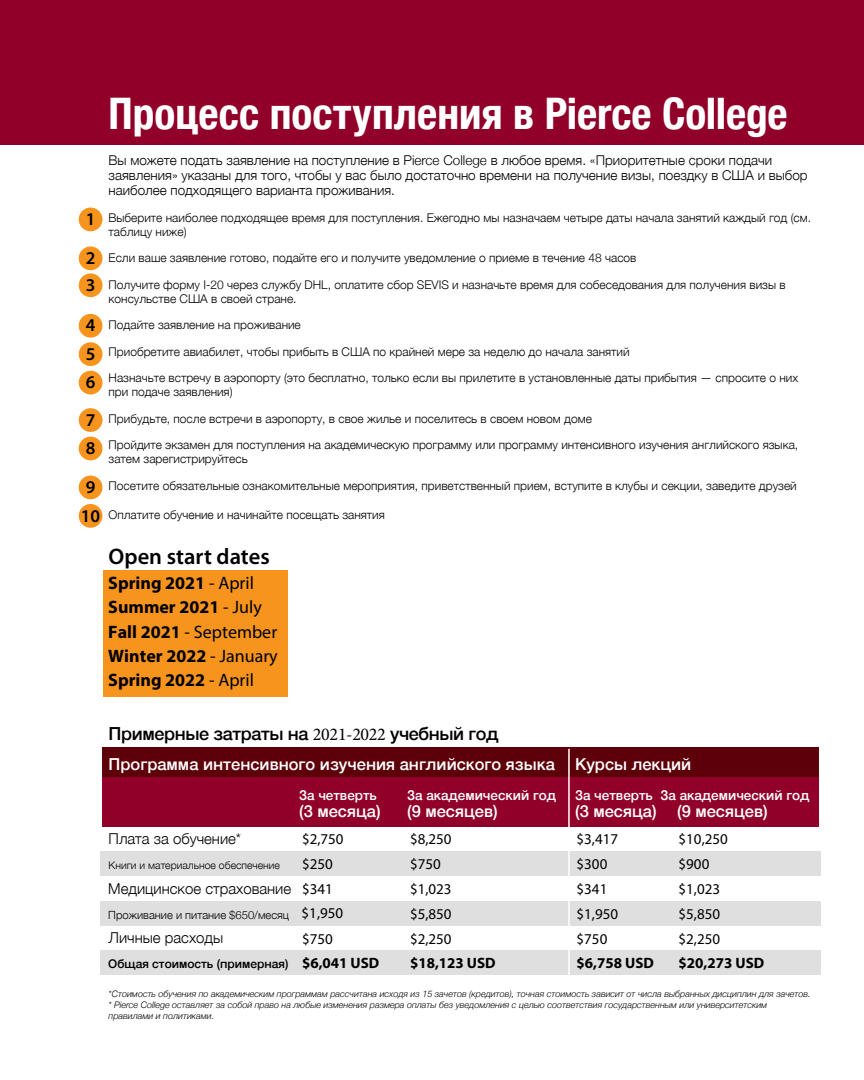
<style>
.page{position:relative;width:864px;height:1080px;background:#fff}
.page>*{position:absolute;margin:0;border:0;box-sizing:border-box;transform-origin:0 0}
.t1{font:700 condensed 43.5px "Helvetica Neue";color:#fff}
.t2{font:600 22.5px "Myriad Pro";color:#000}
.t3{font:700 18px/24.3px "Myriad Pro";color:#000}
.t4{font:500 18px "Helvetica Neue";letter-spacing:-.02em;color:#000}
.t5{font:600 18px "Myriad Pro";color:#000}
.t6{font:500 16.5px "Helvetica Neue";color:#fff}
.t7{font:15px "Myriad Pro";color:#000}
.t8{font:300 15px "Helvetica Neue";color:#000}
.t9{font:700 15px "Myriad Pro";color:#000}
.t10{font:300 13.5px/15px "Helvetica Neue";color:#000}
.t11{font:500 13.5px "Helvetica Neue";color:#fff}
.t12{font:300 12px/14.4px "Helvetica Neue";color:#000}
.t13{font:500 12px "Helvetica Neue";color:#000}
.t14{font:300 11.25px "Helvetica Neue";color:#000}
.t15{font:300 10.5px "Helvetica Neue";color:#000}
.t16{font:italic 300 9px/10.8px "Helvetica Neue";color:#000}
.s1{font-weight:400}
.s2{font-family:"Minion Pro";font-weight:400}
</style>
<div class="page">
<div style="left:104px;top:571px;width:184px;height:126px;background:#f7941e"></div>
<div style="left:0;top:0;width:864px;height:145px;background:#910028"></div>
<div style="left:102px;top:747px;width:716px;height:34px;background:#5e0009"></div>
<div style="left:102px;top:777px;width:716px;height:34px;background:#910028"></div>
<div style="left:102px;top:794px;width:716px;height:33px;background:#910028"></div>
<div style="left:100px;top:851px;width:720px;height:25px;background:#e0dfe0"></div>
<div style="left:100px;top:901px;width:720px;height:24px;background:#e0dfe0"></div>
<div style="left:100px;top:950px;width:720px;height:25px;background:#e0dfe0"></div>
<hr style="left:568px;top:749px;width:2px;height:229px;background:#fff">
<div style="left:79px;top:208px;width:23px;height:23px;background:#f7941e;border-radius:50%"></div>
<div style="left:79px;top:246px;width:23px;height:24px;background:#f7941e;border-radius:50%"></div>
<div style="left:79px;top:273px;width:23px;height:24px;background:#f7941e;border-radius:50%"></div>
<div style="left:79px;top:314px;width:23px;height:24px;background:#f7941e;border-radius:50%"></div>
<div style="left:79px;top:342px;width:23px;height:24px;background:#f7941e;border-radius:50%"></div>
<div style="left:79px;top:371px;width:23px;height:23px;background:#f7941e;border-radius:50%"></div>
<div style="left:79px;top:408px;width:23px;height:24px;background:#f7941e;border-radius:50%"></div>
<div style="left:79px;top:437px;width:23px;height:23px;background:#f7941e;border-radius:50%"></div>
<div style="left:79px;top:476px;width:23px;height:23px;background:#f7941e;border-radius:50%"></div>
<div style="left:79px;top:504px;width:23px;height:24px;background:#f7941e;border-radius:50%"></div>
<p class="t5" style="left:86px;top:208px;width:11px">1</p>
<p class="t5" style="left:86px;top:247px;width:11px">2</p>
<p class="t5" style="left:86px;top:274px;width:11px">3</p>
<p class="t5" style="left:86px;top:314px;width:11px">4</p>
<p class="t5" style="left:86px;top:342px;width:11px">5</p>
<p class="t5" style="left:86px;top:371px;width:11px">6</p>
<p class="t5" style="left:86px;top:408px;width:11px">7</p>
<p class="t5" style="left:86px;top:437px;width:11px">8</p>
<p class="t5" style="left:86px;top:476px;width:11px">9</p>
<p class="t5" style="left:81px;top:504px;width:21px">10</p>
<h2 class="t1" style="left:109px;top:77px;width:681px">Процесс поступления в Pierce College</h2>
<p class="t10" style="left:109px;top:152px;width:700px">Вы можете подать заявление на поступление в Pierce College в любое время. «Приоритетные сроки подачи заявления» указаны для того, чтобы у вас было достаточно времени на получение визы, поездку в США и выбор наиболее подходящего варианта проживания.</p>
<p class="t12" style="left:109px;top:209px;width:704px">Выберите наиболее подходящее время для поступления. Ежегодно мы назначаем четыре даты начала занятий каждый год (см. таблицу ниже)</p>
<p class="t12" style="left:109px;top:250px;width:529px">Если ваше заявление готово, подайте его и получите уведомление о приеме в течение 48 часов</p>
<p class="t12" style="left:109px;top:276px;width:679px">Получите форму I-20 через службу DHL, оплатите сбор SEVIS и назначьте время для собеседования для получения визы в консульстве США в своей стране.</p>
<p class="t12" style="left:109px;top:317px;width:194px">Подайте заявление на проживание</p>
<p class="t12" style="left:109px;top:343px;width:523px">Приобретите авиабилет, чтобы прибыть в США по крайней мере за неделю до начала занятий</p>
<p class="t12" style="left:109px;top:370px;width:691px">Назначьте встречу в аэропорту (это бесплатно, только если вы прилетите в установленные даты прибытия — спросите о них при подаче заявления)</p>
<p class="t12" style="left:109px;top:410px;width:485px">Прибудьте, после встречи в аэропорту, в свое жилье и поселитесь в своем новом доме</p>
<p class="t12" style="left:109px;top:436px;width:691px">Пройдите экзамен для поступления на академическую программу или программу интенсивного изучения английского языка, затем зарегистрируйтесь</p>
<p class="t12" style="left:109px;top:477px;width:690px">Посетите обязательные ознакомительные мероприятия, приветственный прием, вступите в клубы и секции, заведите друзей</p>
<p class="t12" style="left:109px;top:507px;width:278px">Оплатите обучение и начинайте посещать занятия</p>
<h3 class="t2" style="left:109px;top:543px;width:163px">Open start dates</h3>
<h3 class="t3" style="left:108px;top:570px;width:171px">Spring 2021 <span class="s1">- April<br></span>Summer 2021 <span class="s1">- July<br></span>Fall 2021 <span class="s1">- September<br></span>Winter 2022 <span class="s1">- January<br></span>Spring 2022 <span class="s1">- April</span></h3>
<h3 class="t4" style="left:109px;top:719px;width:391px">Примерные затраты на <span class="s2">2021-2022</span> учебный год</h3>
<p class="t6" style="left:109px;top:751px;width:448px">Программа интенсивного изучения английского языка</p>
<p class="t6" style="left:575px;top:751px;width:118px">Курсы лекций</p>
<p class="t11" style="left:299px;top:785px;width:79px">За четверть</p>
<p class="t11" style="left:407px;top:785px;width:151px">За академический год</p>
<p class="t11" style="left:575px;top:785px;width:79px">За четверть</p>
<p class="t11" style="left:660px;top:785px;width:151px">За академический год</p>
<p class="t6" style="left:299px;top:798px;width:83px">(3 месяца)</p>
<p class="t6" style="left:407px;top:798px;width:92px">(9 месяцев)</p>
<p class="t6" style="left:575px;top:798px;width:83px">(3 месяца)</p>
<p class="t6" style="left:677px;top:798px;width:92px">(9 месяцев)</p>
<p class="t8" style="left:109px;top:827px;width:134px">Плата за обучение*</p>
<p class="t15" style="left:109px;top:857px;width:173px">Книги и материальное обеспечение</p>
<p class="t8" style="left:108px;top:877px;width:184px">Медицинское страхование</p>
<p class="t14" style="left:108px;top:906px;width:182px">Проживание и питание $650/месяц</p>
<p class="t8" style="left:109px;top:926px;width:116px">Личные расходы</p>
<p class="t13" style="left:108px;top:954px;width:182px">Общая стоимость (примерная)</p>
<p class="t16" style="left:109px;top:988px;width:704px">*Стоимость обучения по академическим программам рассчитана исходя из 15 зачетов (кредитов), точная стоимость зависит от числа выбранных дисциплин для зачетов.</p>
<p class="t16" style="left:109px;top:999px;width:660px">* Pierce College оставляет за собой право на любые изменения размера оплаты без уведомления с целью соответствия государственным или университетским правилами и политиками.</p>
<p class="t7" style="left:302px;top:830px;width:43px">$2,750</p>
<p class="t7" style="left:410px;top:830px;width:43px">$8,250</p>
<p class="t7" style="left:577px;top:830px;width:43px">$3,417</p>
<p class="t7" style="left:679px;top:830px;width:51px">$10,250</p>
<p class="t7" style="left:302px;top:855px;width:32px">$250</p>
<p class="t7" style="left:410px;top:855px;width:32px">$750</p>
<p class="t7" style="left:577px;top:855px;width:32px">$300</p>
<p class="t7" style="left:679px;top:855px;width:32px">$900</p>
<p class="t7" style="left:302px;top:880px;width:32px">$341</p>
<p class="t7" style="left:410px;top:880px;width:43px">$1,023</p>
<p class="t7" style="left:577px;top:880px;width:32px">$341</p>
<p class="t7" style="left:679px;top:880px;width:43px">$1,023</p>
<p class="t7" style="left:410px;top:905px;width:43px">$5,850</p>
<p class="t7" style="left:577px;top:905px;width:43px">$1,950</p>
<p class="t7" style="left:679px;top:905px;width:43px">$5,850</p>
<p class="t7" style="left:302px;top:929px;width:32px">$750</p>
<p class="t7" style="left:410px;top:929px;width:43px">$2,250</p>
<p class="t7" style="left:577px;top:929px;width:32px">$750</p>
<p class="t7" style="left:679px;top:929px;width:43px">$2,250</p>
<p class="t9" style="left:302px;top:953px;width:79px">$6,041 USD</p>
<p class="t9" style="left:410px;top:953px;width:87px">$18,123 USD</p>
<p class="t9" style="left:577px;top:953px;width:79px">$6,758 USD</p>
<p class="t9" style="left:679px;top:953px;width:87px">$20,273 USD</p>
<p class="t7" style="left:302px;top:904px;width:43px">$1,950</p>
</div>
